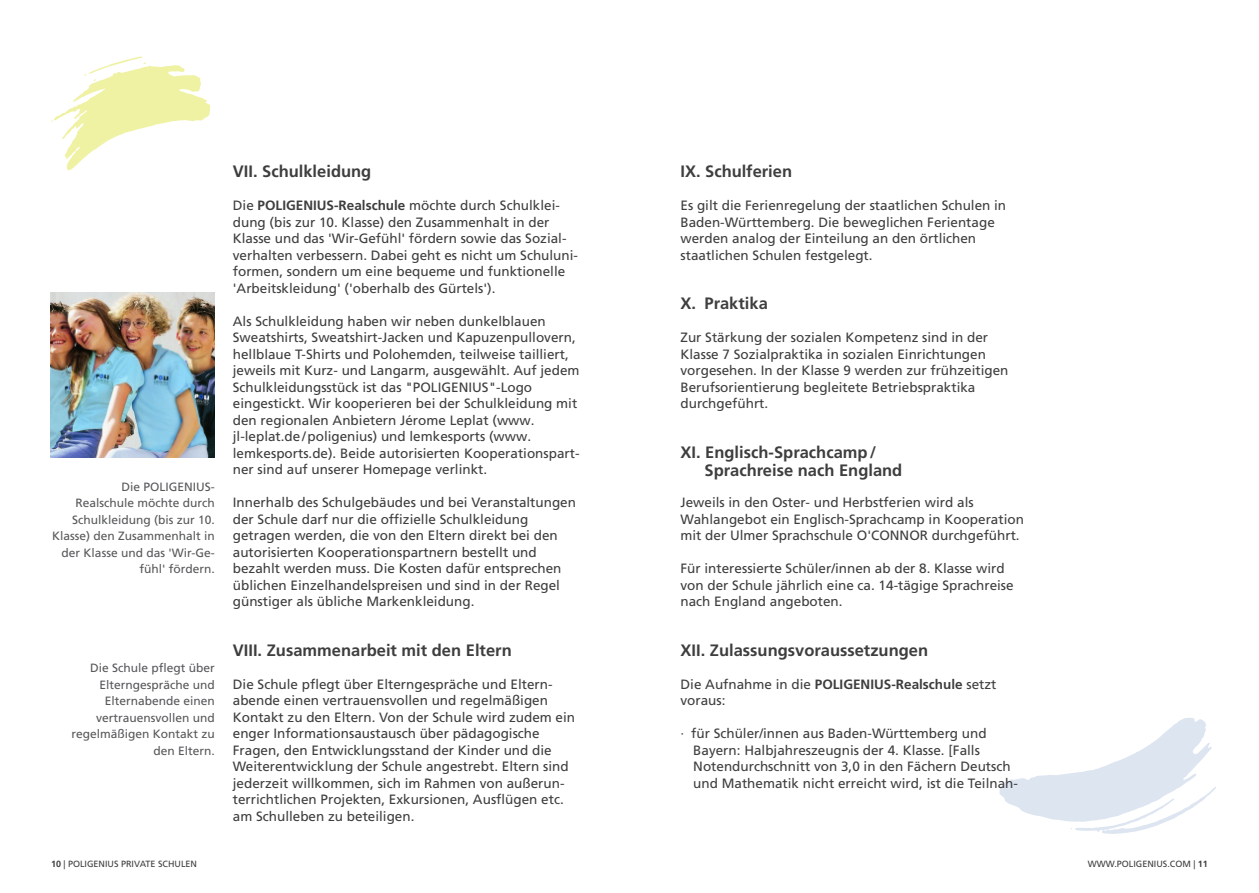
<style>
.page{position:relative;width:1259px;height:893px;background:#fff}
.page>*{position:absolute;margin:0;border:0;box-sizing:border-box;transform-origin:0 0}
.Headlines{font:700 16.5px/18px "Frutiger LT Pro";color:#3e3e3f}
.Lauftexte_Startabsat{font:13.5px/16.5px "Frutiger LT Pro";color:#3e3e3f}
.Lauftexte_Aufzählung{font:13.5px/16.5px "Frutiger LT Pro";color:#3e3e3f}
.Bildtexte_rechtsbünd{font:12px/16.5px "Frutiger LT Pro";color:#57585a;text-align:right}
.t1{font:9px "Frutiger LT Pro";color:#3e3e3f}
.s1{font-weight:700}
</style>
<div class="page">
<svg style="left:999px;top:718px;width:217px;height:116px"></svg>
<svg style="left:51px;top:56px;width:159px;height:114px"></svg>
<img style="left:50px;top:292px;width:165px;height:165px">
<p class="Bildtexte_rechtsbünd" style="left:52px;top:478px;width:164px">Die POLIGENIUS-<br>Realschule möchte durch<br>Schulkleidung (bis zur 10.<br>Klasse) den Zusammenhalt in der Klasse und das 'Wir-Ge&shy;fühl' fördern.</p>
<p class="Bildtexte_rechtsbünd" style="left:71px;top:660px;width:145px">Die Schule pflegt über<br>Elterngespräche und<br>Elternabende einen vertrauensvollen und regelmäßigen Kontakt zu den Eltern.</p>
<p class="Headlines" style="left:233px;top:162px;width:140px">VII. Schulkleidung</p>
<p class="Lauftexte_Startabsat" style="left:233px;top:197px;width:347px">Die <span class="s1">POLIGENIUS-Realschule</span> möchte durch Schulklei&shy;dung (bis zur 10. Klasse) den Zusammenhalt in der Klasse und das 'Wir-Gefühl' fördern sowie das Sozial&shy;verhalten verbessern. Dabei geht es nicht um Schuluni&shy;formen, sondern um eine bequeme und funktionelle 'Arbeitskleidung' ('oberhalb des Gürtels').</p>
<p class="Lauftexte_Startabsat" style="left:233px;top:313px;width:348px">Als Schulkleidung haben wir neben dunkelblauen Sweatshirts, Sweatshirt-Jacken und Kapuzenpullovern, hellblaue T-Shirts und Polohemden, teilweise tailliert, jeweils mit Kurz- und Langarm, ausgewählt. Auf jedem Schulkleidungsstück ist das "POLIGENIUS"-Logo eingestickt. Wir kooperieren bei der Schulkleidung mit den regionalen Anbietern Jérome Leplat (www. jl-leplat.de/poligenius) und lemkesports (www. lemkesports.de). Beide autorisierten Kooperationspart&shy;ner sind auf unserer Homepage verlinkt.</p>
<p class="Lauftexte_Startabsat" style="left:233px;top:494px;width:345px">Innerhalb des Schulgebäudes und bei Veranstaltungen der Schule darf nur die offizielle Schulkleidung getragen werden, die von den Eltern direkt bei den autorisierten Kooperationspartnern bestellt und bezahlt werden muss. Die Kosten dafür entsprechen üblichen Einzelhandelspreisen und sind in der Regel günstiger als übliche Markenkleidung.</p>
<p class="Headlines" style="left:233px;top:641px;width:281px">VIII. Zusammenarbeit mit den Eltern</p>
<p class="Lauftexte_Startabsat" style="left:233px;top:676px;width:344px">Die Schule pflegt über Elterngespräche und Eltern&shy;abende einen vertrauensvollen und regelmäßigen Kontakt zu den Eltern. Von der Schule wird zudem ein enger Informationsaustausch über pädagogische Fragen, den Entwicklungsstand der Kinder und die Weiterentwicklung der Schule angestrebt. Eltern sind jederzeit willkommen, sich im Rahmen von außerun&shy;terrichtlichen Projekten, Exkursionen, Ausflügen etc. am Schulleben zu beteiligen.</p>
<p class="Headlines" style="left:680px;top:162px;width:113px">IX. Schulferien</p>
<p class="Lauftexte_Startabsat" style="left:680px;top:197px;width:327px">Es gilt die Ferienregelung der staatlichen Schulen in Baden-Württemberg. Die beweglichen Ferientage werden analog der Einteilung an den örtlichen staatlichen Schulen festgelegt.</p>
<p class="Headlines" style="left:680px;top:294px;width:89px">X. Praktika</p>
<p class="Lauftexte_Startabsat" style="left:680px;top:329px;width:329px">Zur Stärkung der sozialen Kompetenz sind in der Klasse 7 Sozialpraktika in sozialen Einrichtungen vorgesehen. In der Klasse 9 werden zur frühzeitigen Berufsorientierung begleitete Betriebspraktika durchgeführt.</p>
<p class="Headlines" style="left:704px;top:443px;width:199px;text-indent:-24px">XI. Englisch-Sprachcamp/<br>Sprachreise nach England</p>
<p class="Lauftexte_Startabsat" style="left:680px;top:494px;width:345px">Jeweils in den Oster- und Herbstferien wird als<br>Wahlangebot ein Englisch-Sprachcamp in Kooperation mit der Ulmer Sprachschule O'CONNOR durchgeführt.</p>
<p class="Lauftexte_Startabsat" style="left:680px;top:560px;width:335px">Für interessierte Schüler/innen ab der 8. Klasse wird von der Schule jährlich eine ca. 14-tägige Sprachreise nach England angeboten.</p>
<p class="Headlines" style="left:680px;top:641px;width:249px">XII. Zulassungsvoraussetzungen</p>
<p class="Lauftexte_Startabsat" style="left:680px;top:676px;width:317px">Die Aufnahme in die <span class="s1">POLIGENIUS-Realschule</span> setzt voraus:</p>
<p class="Lauftexte_Startabsat" style="left:680px;top:725px;width:308px">· für Schüler/innen aus Baden-Württemberg und</p>
<p class="Lauftexte_Aufzählung" style="left:693px;top:742px;width:326px">Bayern: Halbjahreszeugnis der 4. Klasse. [Falls<br>Notendurchschnitt von 3,0 in den Fächern Deutsch und Mathematik nicht erreicht wird, ist die Teilnah-</p>
<p class="t1" style="left:51px;top:858px;width:148px"><span class="s1">10</span> | POLIGENIUS PRIVATE SCHULEN</p>
<p class="t1" style="left:1088px;top:858px;width:122px">WWW.POLIGENIUS.COM | <span class="s1">11</span></p>
</div>
